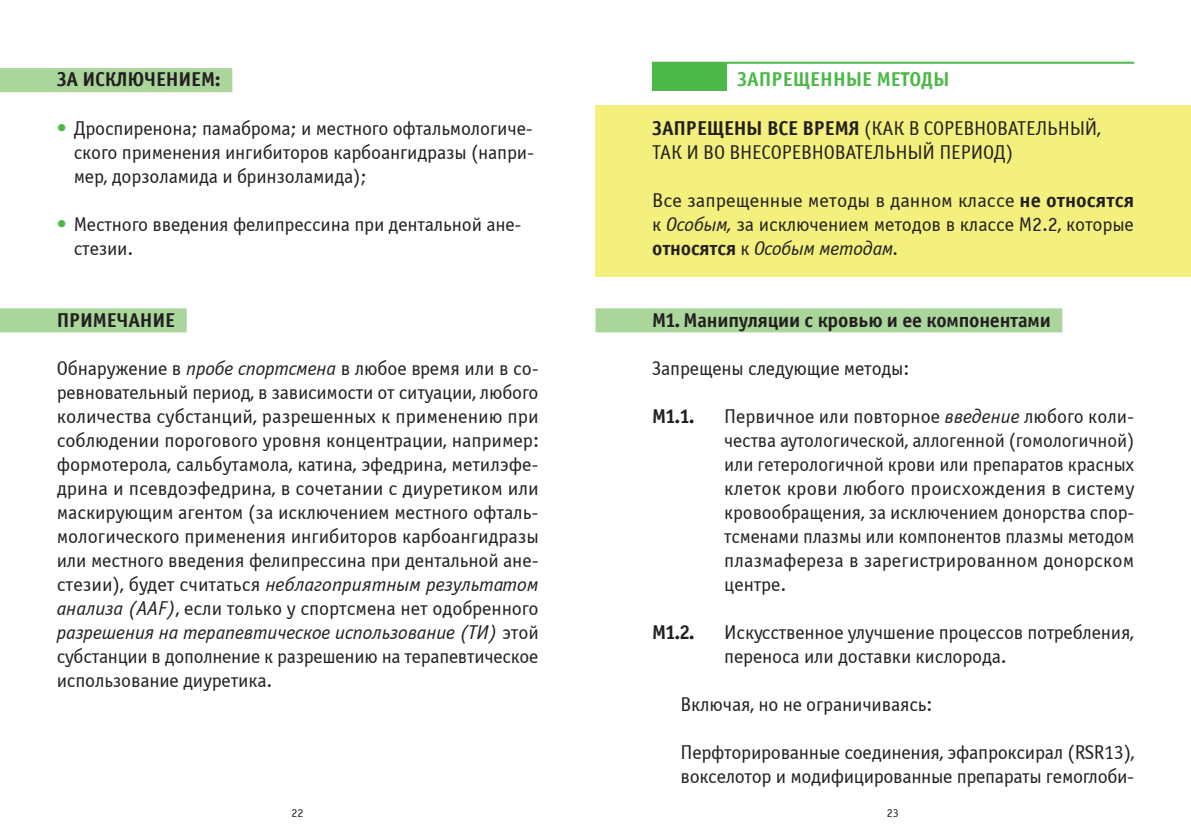
<style>
.page{position:relative;width:1191px;height:840px;background:#fff}
.page>*{position:absolute;margin:0;border:0;box-sizing:border-box;transform-origin:0 0}
.t1{font:20px/24px "Officina Sans Win C";letter-spacing:-.01em;color:#231f20;text-align:justify}
.t2{font:700 20px "Officina Sans Win C";letter-spacing:-.01em;color:#231f20}
.t3{font:700 20px "Officina Sans Win C";color:#4cb848}
.t4{font:12px "Officina Sans Win C";color:#231f20}
.s1{color:#4cb848}
.s2{font-style:italic}
.s3{font-weight:700}
</style>
<div class="page">
<div style="left:595px;top:105px;width:596px;height:171px;background:#f4f07d"></div>
<div style="left:652px;top:62px;width:74px;height:29px;background:#4cb848"></div>
<div style="left:0;top:68px;width:232px;height:24px;background:#aad59b"></div>
<div style="left:0;top:308px;width:187px;height:24px;background:#aad59b"></div>
<hr style="left:652px;top:62px;width:482px;height:2px;background:#4cb848">
<div style="left:595px;top:308px;width:467px;height:24px;background:#aad59b"></div>
<p class="t2" style="left:57px;top:68px;width:166px">ЗА ИСКЛЮЧЕНИЕМ:</p>
<p class="t1" style="left:74px;top:116px;width:462px;text-indent:-17px"><span class="s1">•</span> Дроспиренона; памаброма; и местного офтальмологиче&shy;ского применения ингибиторов карбоангидразы (напри&shy;мер, дорзоламида и бринзоламида);</p>
<p class="t1" style="left:74px;top:212px;width:449px;text-indent:-17px"><span class="s1">•</span> Местного введения фелипрессина при дентальной ане&shy;стезии.</p>
<p class="t2" style="left:57px;top:308px;width:120px">ПРИМЕЧАНИЕ</p>
<p class="t1" style="left:57px;top:356px;width:484px">Обнаружение в <span class="s2">пробе спортсмена</span> в любое время или в со&shy;ревновательный период, в зависимости от ситуации, любого количества субстанций, разрешенных к применению при соблюдении порогового уровня концентрации, например: формотерола, сальбутамола, катина, эфедрина, метилэфе&shy;дрина и псевдоэфедрина, в сочетании с диуретиком или маскирующим агентом (за исключением местного офталь&shy;мологического применения ингибиторов карбоангидразы или местного введения фелипрессина при дентальной ане&shy;стезии), будет считаться <span class="s2">неблагоприятным результатом анализа (AAF)</span>, если только у спортсмена нет одобренного <span class="s2">разрешения на терапевтическое использование (ТИ)</span> этой субстанции в дополнение к разрешению на терапевтическое использование диуретика.</p>
<p class="t3" style="left:737px;top:68px;width:214px">ЗАПРЕЩЕННЫЕ МЕТОДЫ</p>
<p class="t1" style="left:652px;top:116px;width:450px"><span class="s3">ЗАПРЕЩЕНЫ ВСЕ ВРЕМЯ</span> (КАК В СОРЕВНОВАТЕЛЬНЫЙ,<br>ТАК И ВО ВНЕСОРЕВНОВАТЕЛЬНЫЙ ПЕРИОД)</p>
<p class="t1" style="left:652px;top:188px;width:483px">Все запрещенные методы в данном классе <span class="s3">не относятся </span>к <span class="s2">Особым,</span> за исключением методов в классе M2.2, которые <span class="s3">относятся</span> к <span class="s2">Особым методам.</span></p>
<p class="t2" style="left:652px;top:308px;width:400px">M1. Манипуляции с кровью и ее компонентами</p>
<p class="t1" style="left:652px;top:356px;width:258px">Запрещены следующие методы:</p>
<p class="t2" style="left:652px;top:404px;width:44px">М1.1.</p>
<p class="t1" style="left:724px;top:404px;width:412px">Первичное или повторное <span class="s2">введение</span> любого коли&shy;чества аутологической, аллогенной (гомологичной) или гетерологичной крови или препаратов красных клеток крови любого происхождения в систему кровообращения, за исключением донорства спор&shy;тсменами плазмы или компонентов плазмы методом плазмафереза в зарегистрированном донорском центре.</p>
<p class="t2" style="left:652px;top:620px;width:44px">М1.2.</p>
<p class="t1" style="left:724px;top:620px;width:411px">Искусственное улучшение процессов потребления, переноса или доставки кислорода.</p>
<p class="t1" style="left:680px;top:692px;width:253px">Включая, но не ограничиваясь:</p>
<p class="t1" style="left:680px;top:740px;width:455px">Перфторированные соединения, эфапроксирал (RSR13), вокселотор и модифицированные препараты гемоглоби-</p>
<p class="t4" style="left:291px;top:805px;width:13px">22</p>
<p class="t4" style="left:887px;top:805px;width:13px">23</p>
</div>
